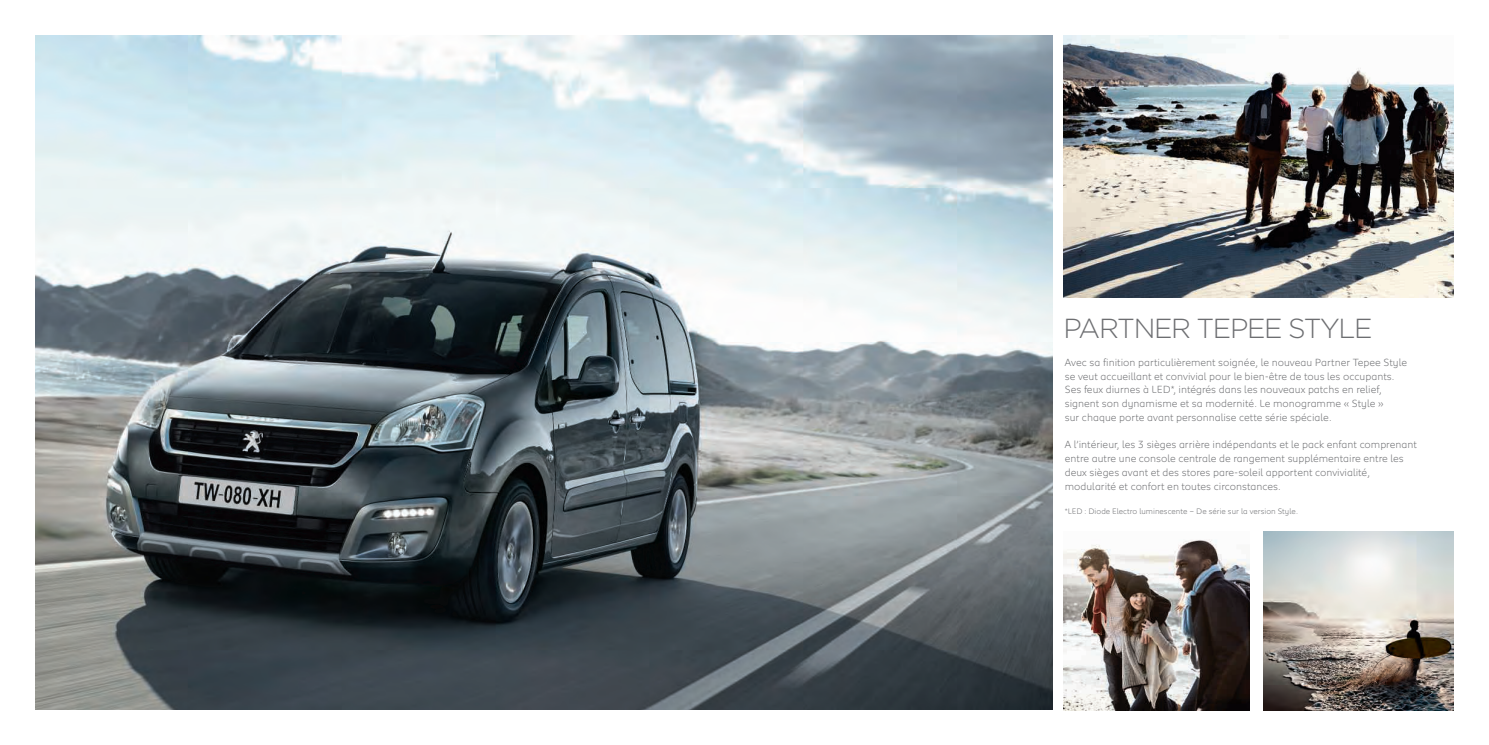
<style>
.page{position:relative;width:1489px;height:745px;background:#fff}
.page>*{position:absolute;margin:0;border:0;box-sizing:border-box;transform-origin:0 0}
.t1{font:300 27.5px "Gotham";letter-spacing:-.05em;color:#6d6e71}
.t2{font:300 10.62px/13.8px "Peugeot";color:#6d6e71}
.t3{font:300 8.12px "Peugeot";color:#6d6e71}
</style>
<div class="page">
<img style="left:35px;top:35px;width:1017px;height:674px">
<img style="left:1063px;top:539px;width:186px;height:170px">
<img style="left:1263px;top:531px;width:190px;height:178px">
<img style="left:1063px;top:35px;width:390px;height:262px">
<h1 class="t1" style="left:1063px;top:319px;width:310px">PARTNER TEPEE STYLE</h1>
<p class="t2" style="left:1064px;top:356px;width:344px">Avec sa finition particulièrement soignée, le nouveau Partner Tepee Style se veut accueillant et convivial pour le bien-être de tous les occupants.<br>Ses feux diurnes à LED*, intégrés dans les nouveaux patchs en relief, signent son dynamisme et sa modernité. Le monogramme « Style »<br>sur chaque porte avant personnalise cette série spéciale.</p>
<p class="t2" style="left:1064px;top:438px;width:353px">A l’intérieur, les 3 sièges arrière indépendants et le pack enfant comprenant entre autre une console centrale de rangement supplémentaire entre les deux sièges avant et des stores pare-soleil apportent convivialité, modularité et confort en toutes circonstances.</p>
<p class="t3" style="left:1064px;top:508px;width:235px">*LED : Diode Electro luminescente – De série sur la version Style.</p>
</div>
